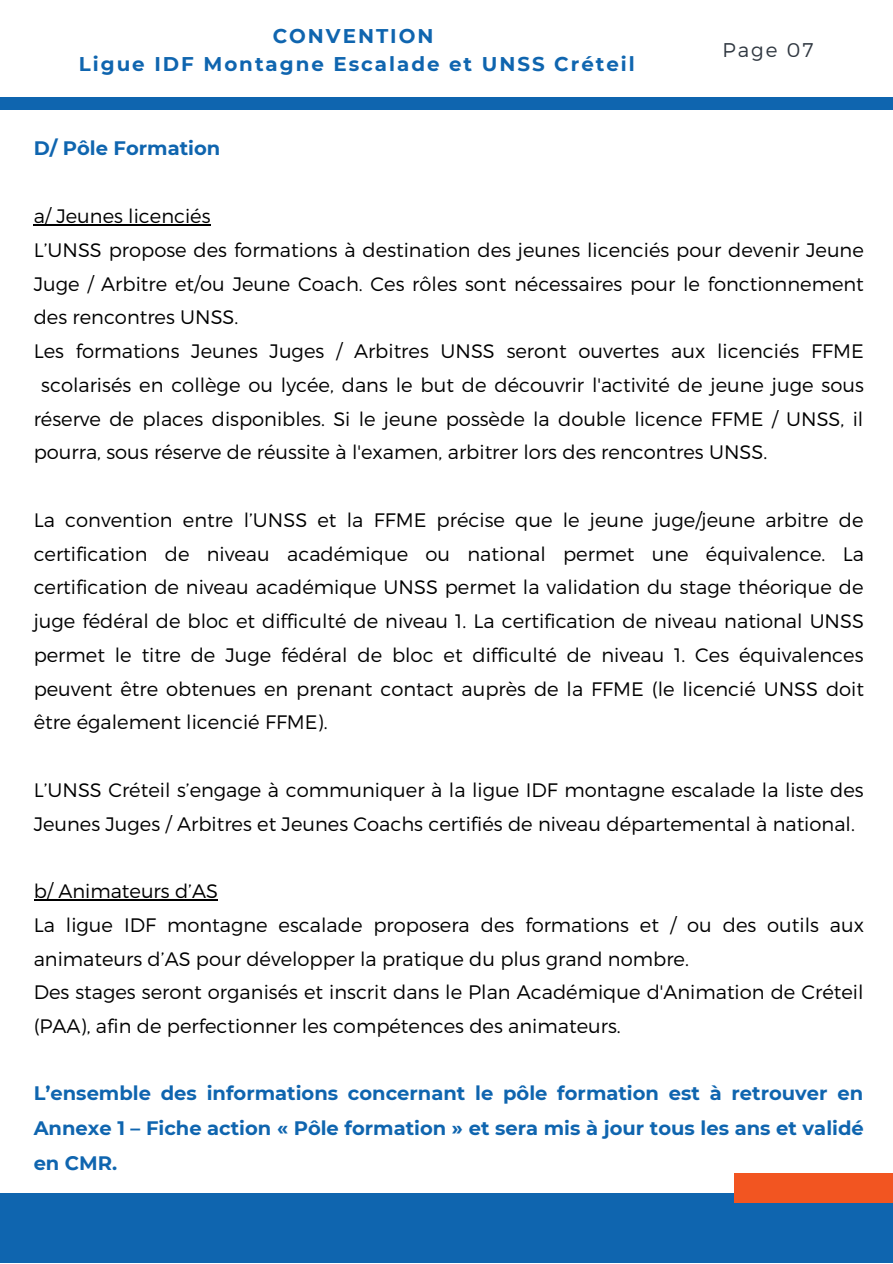
<style>
.page{position:relative;width:893px;height:1264px;background:#fff}
.page>*{position:absolute;margin:0;border:0;box-sizing:border-box;transform-origin:0 0}
.t1{font:700 19.8px/28px "Montserrat";letter-spacing:.1em;color:#0f65af;text-align:center}
.t2{font:300 19.8px "Montserrat";letter-spacing:.1em;color:#303841}
.t3{font:300 19.5px/33.8px "Montserrat";color:#000}
.t4{font:700 19.5px/34.8px "Montserrat";color:#0f65af;text-align:justify}
</style>
<div class="page">
<div style="left:0;top:1193px;width:892px;height:69px;background:#0f65af"></div>
<div style="left:0;top:98px;width:892px;height:11px;background:#0f65af"></div>
<hr style="left:34px;top:224px;width:32px;height:1px;background:#000">
<hr style="left:66px;top:224px;width:144px;height:1px;background:#000">
<hr style="left:34px;top:899px;width:38px;height:1px;background:#000">
<hr style="left:72px;top:899px;width:146px;height:1px;background:#000">
<div style="left:734px;top:1173px;width:158px;height:29px;background:#f25521"></div>
<p class="t1" style="left:79px;top:22px;width:557px">CONVENTION<br>Ligue IDF Montagne Escalade et UNSS Créteil</p>
<p class="t4" style="left:34px;top:130px;width:188px">D/ Pôle Formation</p>
<p class="t2" style="left:722px;top:37px;width:92px">Page 07</p>
<p class="t3" style="left:34px;top:198px;width:178px">a/ Jeunes licenciés</p>
<p class="t3" style="left:34px;top:232px;width:831px">L’UNSS propose des formations à destination des jeunes licenciés pour devenir Jeune</p>
<p class="t3" style="left:34px;top:266px;width:831px">Juge / Arbitre et/ou Jeune Coach. Ces rôles sont nécessaires pour le fonctionnement</p>
<p class="t3" style="left:34px;top:300px;width:206px">des rencontres UNSS.</p>
<p class="t3" style="left:34px;top:333px;width:831px">Les formations Jeunes Juges / Arbitres UNSS seront ouvertes aux licenciés FFME</p>
<p class="t3" style="left:41px;top:367px;width:824px">scolarisés en collège ou lycée, dans le but de découvrir l'activité de jeune juge sous</p>
<p class="t3" style="left:34px;top:401px;width:831px">réserve de places disponibles. Si le jeune possède la double licence FFME / UNSS, il</p>
<p class="t3" style="left:34px;top:434px;width:735px">pourra, sous réserve de réussite à l'examen, arbitrer lors des rencontres UNSS.</p>
<p class="t3" style="left:34px;top:502px;width:831px;text-align:justify">La convention entre l’UNSS et la FFME précise que le jeune juge/jeune arbitre de certification de niveau académique ou national permet une équivalence. La certification de niveau académique UNSS permet la validation du stage théorique de juge fédéral de bloc et difficulté de niveau 1. La certification de niveau national UNSS permet le titre de Juge fédéral de bloc et difficulté de niveau 1. Ces équivalences peuvent être obtenues en prenant contact auprès de la FFME (le licencié UNSS doit être également licencié FFME).</p>
<p class="t3" style="left:34px;top:772px;width:831px">L’UNSS Créteil s’engage à communiquer à la ligue IDF montagne escalade la liste des<br>Jeunes Juges / Arbitres et Jeunes Coachs certifiés de niveau départemental à national.</p>
<p class="t3" style="left:34px;top:873px;width:831px">b/ Animateurs d’AS<br>La ligue IDF montagne escalade proposera des formations et / ou des outils aux animateurs d’AS pour développer la pratique du plus grand nombre.<br>Des stages seront organisés et inscrit dans le Plan Académique d'Animation de Créteil (PAA), afin de perfectionner les compétences des animateurs.</p>
<p class="t4" style="left:34px;top:1076px;width:831px">L’ensemble des informations concernant le pôle formation est à retrouver en Annexe 1 – Fiche action « Pôle formation » et sera mis à jour tous les ans et validé en CMR.</p>
</div>
